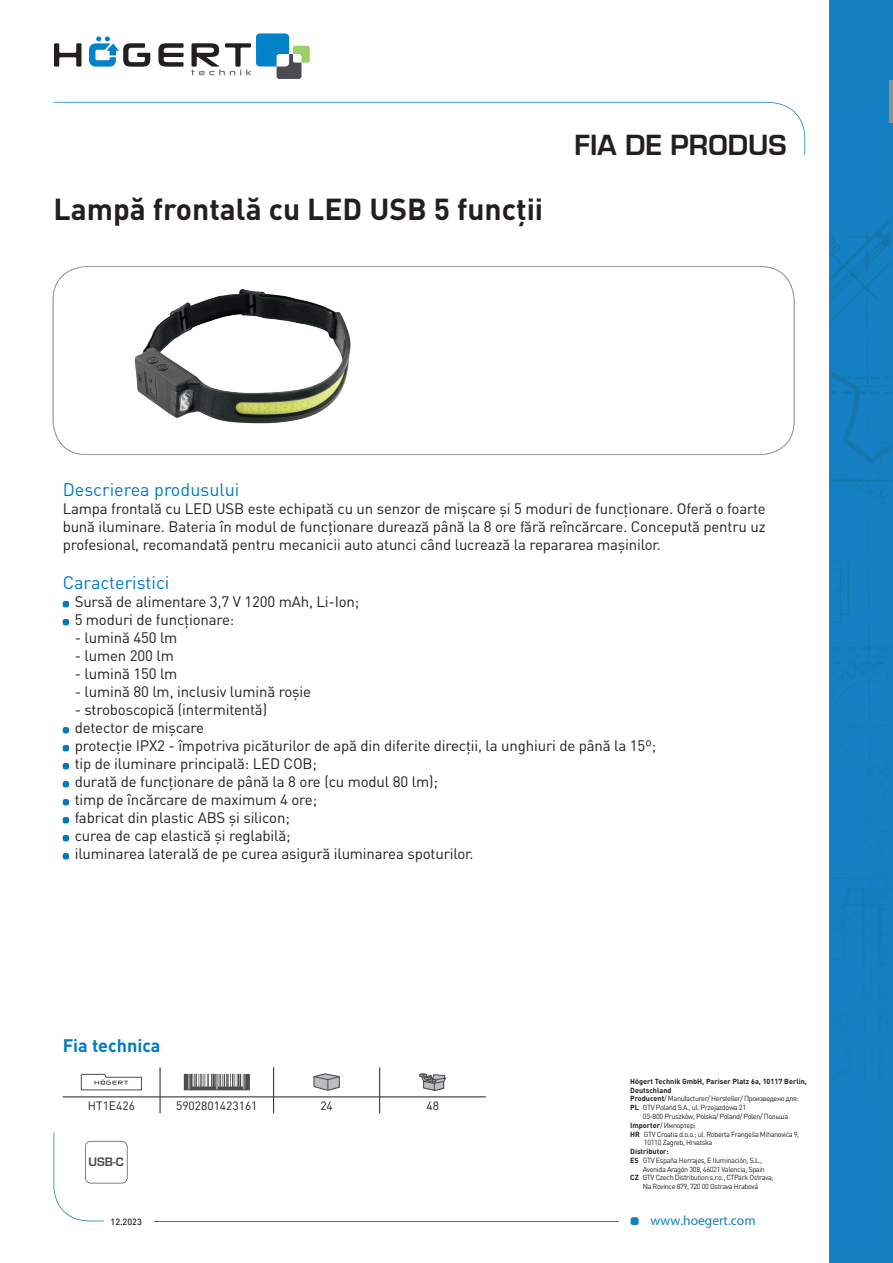
<style>
.page{position:relative;width:893px;height:1263px;background:#fff}
.page>*{position:absolute;margin:0;border:0;box-sizing:border-box;transform-origin:0 0}
.t1{font:700 30px "DIN Pro";color:#231f20}
.t2{font:700 27px "Euromode";color:#231f20}
.t3{font:18px "DIN Pro";color:#007bc2}
.t4{font:700 18px "DIN Pro";color:#007bc2}
.t5{font:15px/18px "DIN Pro";letter-spacing:-.01em;color:#231f20}
.t6{font:13.5px "Myriad Pro";color:#1480c2}
.t7{font:12px "DIN Pro";color:#231f20}
.t8{font:700 11.4px "Euromode";color:#4b4c4d}
.t9{font:500 9px "DIN Pro";color:#231f20}
.t10{font:7.35px "DIN Pro";letter-spacing:-.05em;color:#231f20}
.t11{font:700 7.35px "DIN Pro";color:#231f20}
.s1{font-weight:700}
</style>
<div class="page">
<div style="left:631px;top:1217px;width:8px;height:8px;background:#1480c2;border-radius:3px"></div>
<svg style="left:54px;top:102px;width:751px;height:53px"></svg>
<hr style="left:154px;top:1220px;width:465px;height:1px;background:#1480c2">
<div style="left:830px;top:0;width:63px;height:1263px;background:#1480c2"></div>
<img style="left:831px;top:273px;width:50px;height:56px">
<img style="left:867px;top:222px;width:24px;height:43px">
<img style="left:831px;top:222px;width:56px;height:42px">
<svg style="left:831px;top:341px;width:60px;height:422px"></svg>
<img style="left:848px;top:647px;width:43px;height:3px">
<hr style="left:890px;top:80px;width:3px;height:43px;background:#8d9497">
<svg style="left:53px;top:266px;width:741px;height:189px"></svg>
<svg style="left:54px;top:43px;width:27px;height:24px"></svg>
<svg style="left:158px;top:43px;width:26px;height:24px"></svg>
<svg style="left:89px;top:36px;width:61px;height:31px"></svg>
<svg style="left:191px;top:33px;width:119px;height:46px"></svg>
<img style="left:115px;top:271px;width:259px;height:174px">
<svg style="left:54px;top:1132px;width:74px;height:89px"></svg>
<svg style="left:63px;top:601px;width:6px;height:6px"></svg>
<svg style="left:63px;top:619px;width:6px;height:6px"></svg>
<svg style="left:63px;top:727px;width:6px;height:6px"></svg>
<svg style="left:63px;top:745px;width:6px;height:6px"></svg>
<svg style="left:63px;top:763px;width:6px;height:6px"></svg>
<svg style="left:63px;top:781px;width:6px;height:6px"></svg>
<svg style="left:63px;top:799px;width:6px;height:6px"></svg>
<svg style="left:63px;top:817px;width:6px;height:6px"></svg>
<svg style="left:63px;top:835px;width:6px;height:6px"></svg>
<svg style="left:63px;top:853px;width:6px;height:6px"></svg>
<hr style="left:160px;top:1067px;width:1px;height:30px;background:#231f20">
<hr style="left:273px;top:1067px;width:1px;height:30px;background:#231f20">
<hr style="left:379px;top:1067px;width:1px;height:30px;background:#231f20">
<svg style="left:160px;top:1097px;width:1px;height:16px"></svg>
<svg style="left:273px;top:1097px;width:1px;height:16px"></svg>
<svg style="left:379px;top:1097px;width:1px;height:16px"></svg>
<hr style="left:63px;top:1096px;width:97px;height:1px;background:#231f20">
<hr style="left:160px;top:1096px;width:114px;height:1px;background:#231f20">
<hr style="left:274px;top:1096px;width:106px;height:1px;background:#231f20">
<hr style="left:380px;top:1096px;width:106px;height:1px;background:#231f20">
<svg style="left:81px;top:1074px;width:61px;height:16px"></svg>
<svg style="left:184px;top:1074px;width:66px;height:16px"></svg>
<svg style="left:313px;top:1073px;width:27px;height:18px"></svg>
<svg style="left:419px;top:1073px;width:27px;height:18px"></svg>
<h1 class="t1" style="left:54px;top:189px;width:491px">Lampă frontală cu LED USB 5 funcții</h1>
<h2 class="t2" style="left:574px;top:128px;width:214px">FIA DE PRODUS</h2>
<p class="t3" style="left:63px;top:477px;width:178px">Descrierea produsului</p>
<p class="t5" style="left:63px;top:499px;width:705px;text-align:justify">Lampa frontală cu LED USB este echipată cu un senzor de mișcare și 5 moduri de funcționare. Oferă o foarte bună iluminare. Bateria în modul de funcționare durează până la 8 ore fără reîncărcare. Concepută pentru uz profesional, recomandată pentru mecanicii auto atunci când lucrează la repararea mașinilor.</p>
<p class="t3" style="left:63px;top:571px;width:108px">Caracteristici</p>
<p class="t5" style="left:75px;top:592px;width:286px">Sursă de alimentare 3,7 V 1200 mAh, Li-Ion;<br>5 moduri de funcționare:</p>
<p class="t5" style="left:75px;top:628px;width:104px">- lumină 450 lm</p>
<p class="t5" style="left:75px;top:646px;width:101px">- lumen 200 lm</p>
<p class="t5" style="left:75px;top:664px;width:104px">- lumină 150 lm</p>
<p class="t5" style="left:75px;top:682px;width:238px">- lumină 80 lm, inclusiv lumină roșie</p>
<p class="t5" style="left:75px;top:700px;width:583px">- stroboscopică (intermitentă)<br>detector de mișcare<br>protecție IPX2 - împotriva picăturilor de apă din diferite direcții, la unghiuri de până la 15º; tip de iluminare principală: LED COB;<br>durată de funcționare de până la 8 ore (cu modul 80 lm);<br>timp de încărcare de maximum 4 ore;<br>fabricat din plastic ABS și silicon;<br>curea de cap elastică și reglabilă;<br>iluminarea laterală de pe curea asigură iluminarea spoturilor.</p>
<p class="t4" style="left:63px;top:1033px;width:99px">Fia technica</p>
<p class="t7" style="left:88px;top:1097px;width:49px">HT1E426</p>
<p class="t7" style="left:176px;top:1097px;width:83px">5902801423161</p>
<p class="t7" style="left:320px;top:1097px;width:14px">24</p>
<p class="t7" style="left:426px;top:1097px;width:14px">48</p>
<p class="t8" style="left:88px;top:1155px;width:37px">USB-C</p>
<p class="t11" style="left:630px;top:1076px;width:178px">Högert Technik GmbH, Pariser Platz 6a, 10117 Berlin,</p>
<p class="t11" style="left:630px;top:1085px;width:43px">Deutschland</p>
<p class="t10" style="left:630px;top:1094px;width:170px"><span class="s1">Producent</span>/ Manufacturer/ Hersteller/ Произведено для:</p>
<p class="t10" style="left:630px;top:1102px;width:117px"><span class="s1">PL</span> GTV Poland S.A., ul. Przejazdowa 21</p>
<p class="t10" style="left:643px;top:1111px;width:147px">05-800 Pruszków, Polska/ Poland/ Polen/ Польша</p>
<p class="t10" style="left:630px;top:1120px;width:67px"><span class="s1">Importer</span>/ Импортер:</p>
<p class="t10" style="left:630px;top:1129px;width:171px"><span class="s1">HR</span> GTV Croatia d.o.o.; ul. Roberta Frangeša Mihanovića 9,</p>
<p class="t10" style="left:644px;top:1138px;width:70px">10110 Zagreb, Hrvatska</p>
<p class="t11" style="left:630px;top:1146px;width:40px">Distributor:</p>
<p class="t10" style="left:630px;top:1155px;width:134px"><span class="s1">ES</span> GTV España Herrajes, E Iluminación, S.L.,</p>
<p class="t10" style="left:643px;top:1164px;width:124px">Avenida Aragón 308, 46021 Valencia, Spain</p>
<p class="t10" style="left:630px;top:1173px;width:145px"><span class="s1">CZ</span> GTV Czech Distribution s.r.o., CTPark Ostrava,</p>
<p class="t10" style="left:643px;top:1181px;width:117px">Na Rovince 879, 720 00 Ostrava Hrabová</p>
<p class="t9" style="left:111px;top:1215px;width:33px">12.2023</p>
<p class="t6" style="left:651px;top:1212px;width:107px">www.hoegert.com</p>
</div>
